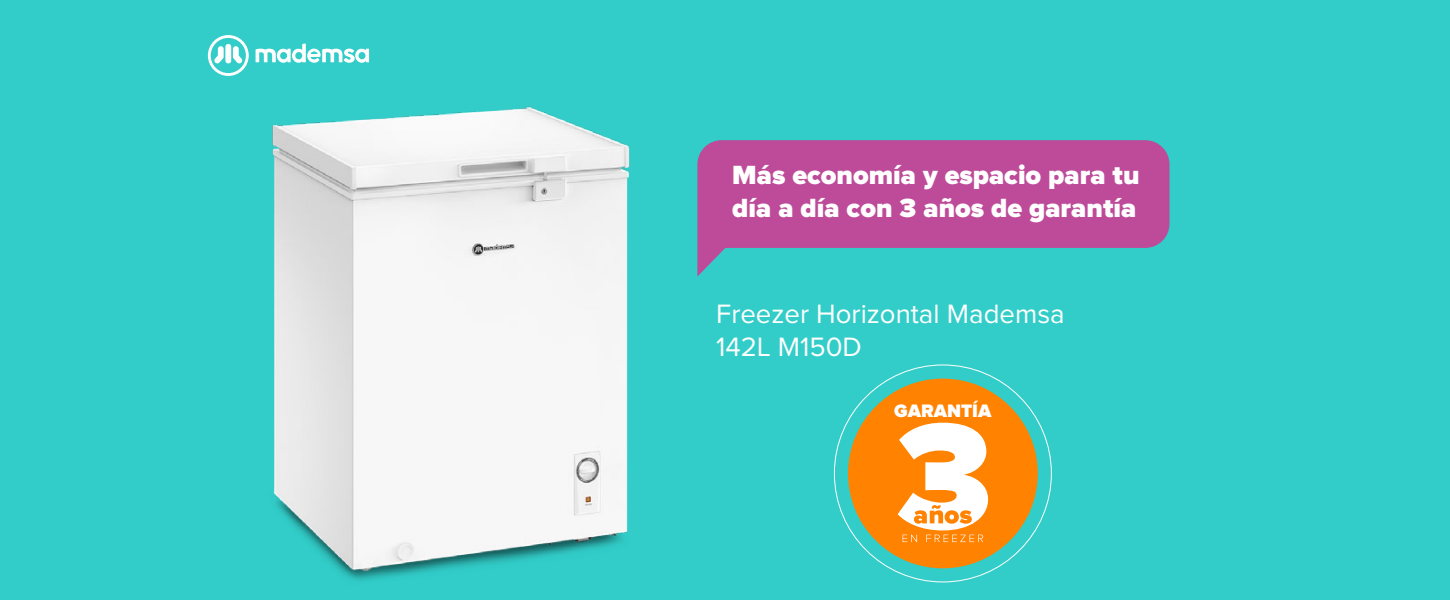
<style>
.page{position:relative;width:1450px;height:600px;background:#32cdc9}
.page>*{position:absolute;margin:0;border:0;box-sizing:border-box;transform-origin:0 0}
.t1{font:27.5px/33.2px "Proxima Nova";color:#fff}
.t2{font:900 27.25px/32.9px "Proxima Nova";color:#fff}
.t3{font:900 18.75px "Proxima Nova";color:#fff}
</style>
<div class="page">
<svg style="left:208px;top:35px;width:161px;height:41px"></svg>
<div style="left:848px;top:379px;width:190px;height:189px;background:#ff8200;border-radius:95px"></div>
<svg style="left:898px;top:423px;width:90px;height:119px"></svg>
<svg style="left:709px;top:140px;width:460px;height:125px;background:#aa5d9f"></svg>
<img style="left:272px;top:106px;width:437px;height:474px">
<p class="t2" style="left:732px;top:160px;width:409px">Más economía y espacio para tu día a día con 3 años de garantía</p>
<p class="t1" style="left:716px;top:298px;width:350px">Freezer Horizontal Mademsa<br>142L M150D</p>
<p class="t3" style="left:894px;top:403px;width:99px">GARANTÍA</p>
</div>
